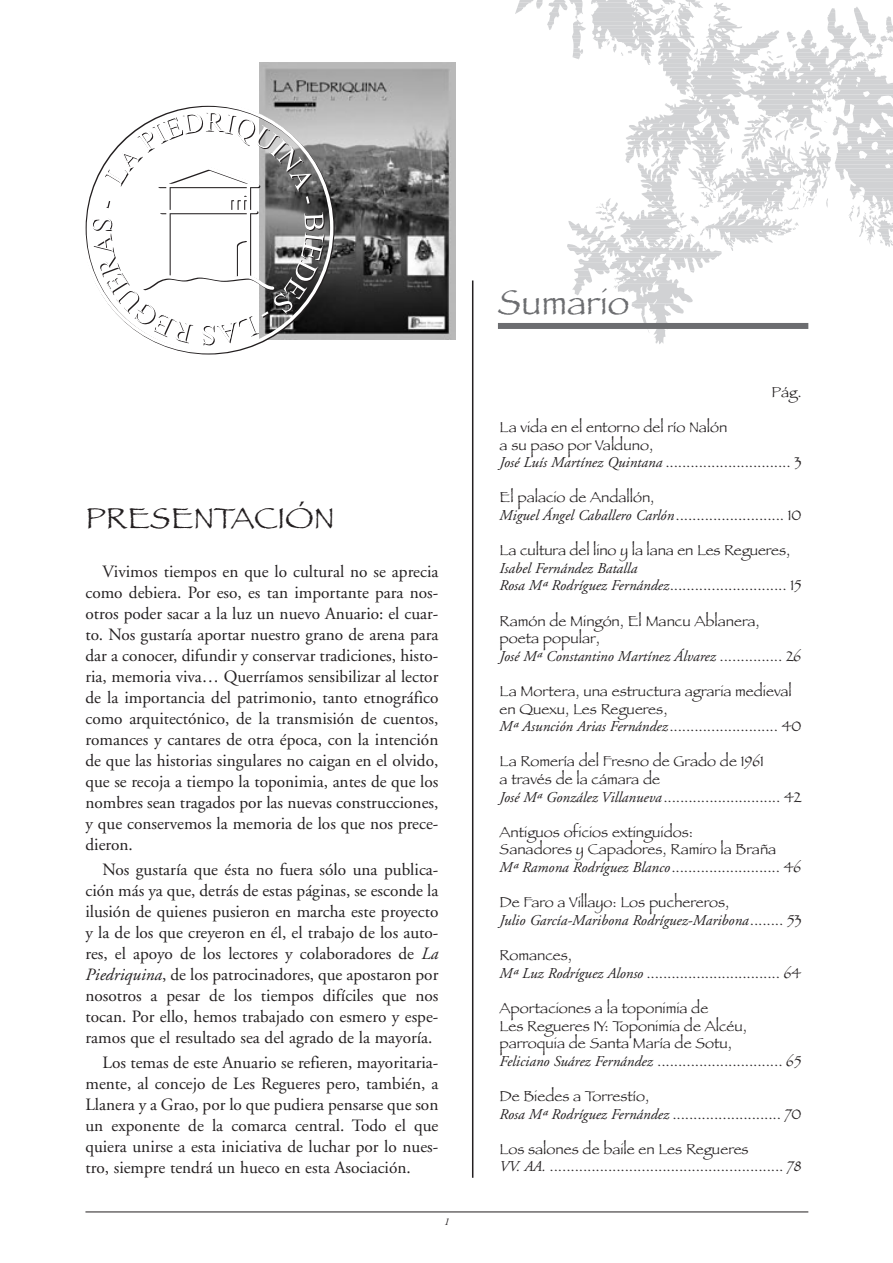
<style>
.page{position:relative;width:893px;height:1263px;background:#fff}
.page>*{position:absolute;margin:0;border:0;box-sizing:border-box;transform-origin:0 0}
.t1{font:36px "Papyrus Plain";color:#6c6d70}
.t2{font:30px "Papyrus Plain";color:#231f20;scale:1.05 1}
.t3{font:17.25px/21px "Adobe Garamond";color:#231f20;text-align:justify}
.t4{font:15px/17.5px "Papyrus Plain";color:#231f20}
.t5{font:italic 15px "Adobe Garamond";color:#231f20}
.t6{font:italic 10.5px "Adobe Garamond";color:#231f20}
.s1{font-style:italic}
.s2{font-family:"Adobe Garamond";font-style:italic}
.s3{font-family:"Papyrus Plain";font-style:normal}
</style>
<div class="page">
<svg style="left:515px;top:0;width:378px;height:344px"></svg>
<hr style="left:85px;top:1212px;width:723px;height:1px;background:#231f20">
<div style="left:498px;top:323px;width:310px;height:6px;background:#6c6d70"></div>
<img style="left:259px;top:63px;width:197px;height:276px">
<hr style="left:472px;top:280px;width:1px;height:898px;background:#231f20">
<svg style="left:92px;top:112px;width:233px;height:233px"></svg>
<h2 class="t2" style="left:85px;top:500px;width:238px">PRESENTACIÓN</h2>
<p class="t3" style="left:85px;top:562px;width:354px;text-indent:17px">Vivimos tiempos en que lo cultural no se aprecia como debiera. Por eso, es tan importante para nos&shy;otros poder sacar a la luz un nuevo Anuario: el cuar&shy;to. Nos gustaría aportar nuestro grano de arena para dar a conocer, difundir y conservar tradiciones, histo&shy;ria, memoria viva… Querríamos sensibilizar al lector de la importancia del patrimonio, tanto etnográfico como arquitectónico, de la transmisión de cuentos, romances y cantares de otra época, con la intención de que las historias singulares no caigan en el olvido, que se recoja a tiempo la toponimia, antes de que los nombres sean tragados por las nuevas construcciones, y que conservemos la memoria de los que nos prece&shy;dieron.</p>
<p class="t3" style="left:85px;top:860px;width:354px;text-indent:17px">Nos gustaría que ésta no fuera sólo una publica&shy;ción más ya que, detrás de estas páginas, se esconde la ilusión de quienes pusieron en marcha este proyecto y la de los que creyeron en él, el trabajo de los auto&shy;res, el apoyo de los lectores y colaboradores de <span class="s1">La Piedriquina</span>, de los patrocinadores, que apostaron por nosotros a pesar de los tiempos difíciles que nos tocan. Por ello, hemos trabajado con esmero y espe&shy;ramos que el resultado sea del agrado de la mayoría.</p>
<p class="t3" style="left:85px;top:1054px;width:354px;text-indent:17px">Los temas de este Anuario se refieren, mayoritaria&shy;mente, al concejo de Les Regueres pero, también, a Llanera y a Grao, por lo que pudiera pensarse que son un exponente de la comarca central. Todo el que quiera unirse a esta iniciativa de luchar por lo nues&shy;tro, siempre tendrá un hueco en esta Asociación.</p>
<p class="t6" style="left:444px;top:1217px;width:7px">1</p>
<h1 class="t1" style="left:498px;top:281px;width:133px">Sumario</h1>
<p class="t4" style="left:771px;top:384px;width:32px">Pág.</p>
<p class="t4" style="left:500px;top:419px;width:303px">La vida en el entorno del río Nalón<br>a su paso por Valduno,<br><span class="s2">José Luís Martínez Quintana</span> .............................. 3</p>
<p class="t4" style="left:500px;top:489px;width:303px">El palacio de Andallón,<br><span class="s2">Miguel Ángel Caballero Carlón</span>.......................... 10</p>
<p class="t4" style="left:500px;top:542px;width:292px">La cultura del lino y la lana en Les Regueres,</p>
<p class="t5" style="left:500px;top:562px;width:139px">Isabel Fernández Batalla</p>
<p class="t4" style="left:500px;top:577px;width:303px"><span class="s2">Rosa Mª Rodríguez Fernández</span>............................ 15</p>
<p class="t4" style="left:500px;top:613px;width:262px">Ramón de Mingón, El Mancu Ablanera, poeta popular,</p>
<p class="t5" style="left:500px;top:650px;width:303px">José Mª Constantino Martínez Álvarez <span class="s3">............... 26</span></p>
<p class="t4" style="left:500px;top:683px;width:303px">La Mortera, una estructura agraria medieval en Quexu, Les Regueres,<br><span class="s2">Mª Asunción Arias Fernández</span>.......................... 40</p>
<p class="t4" style="left:500px;top:753px;width:303px">La Romería del Fresno de Grado de 1961<br>a través de la cámara de<br><span class="s2">José Mª González Villanueva</span> ............................ 42</p>
<p class="t4" style="left:500px;top:824px;width:303px">Antiguos oficios extinguidos:<br>Sanadores y Capadores, Ramiro la Braña<br><span class="s2">Mª Ramona Rodríguez Blanco</span>.......................... 46</p>
<p class="t4" style="left:500px;top:894px;width:231px">De Faro a Villayo: Los puchereros,</p>
<p class="t5" style="left:500px;top:914px;width:303px">Julio García-Maribona Rodríguez-Maribona<span class="s3">........ 53</span></p>
<p class="t4" style="left:500px;top:947px;width:303px">Romances,<br><span class="s2">Mª Luz Rodríguez Alonso</span> ................................ 64</p>
<p class="t4" style="left:500px;top:1000px;width:303px">Aportaciones a la toponimia de<br>Les Regueres IY: Toponimia de Alcéu, parroquia de Santa María de Sotu,<br><span class="s2">Feliciano Suárez Fernández</span> .............................. 65</p>
<p class="t4" style="left:500px;top:1088px;width:303px">De Biedes a Torrestío,<br><span class="s2">Rosa Mª Rodríguez Fernández</span> .......................... 70</p>
<p class="t4" style="left:500px;top:1141px;width:303px">Los salones de baile en Les Regueres<br><span class="s2">VV. AA.</span> ........................................................ 78</p>
</div>
